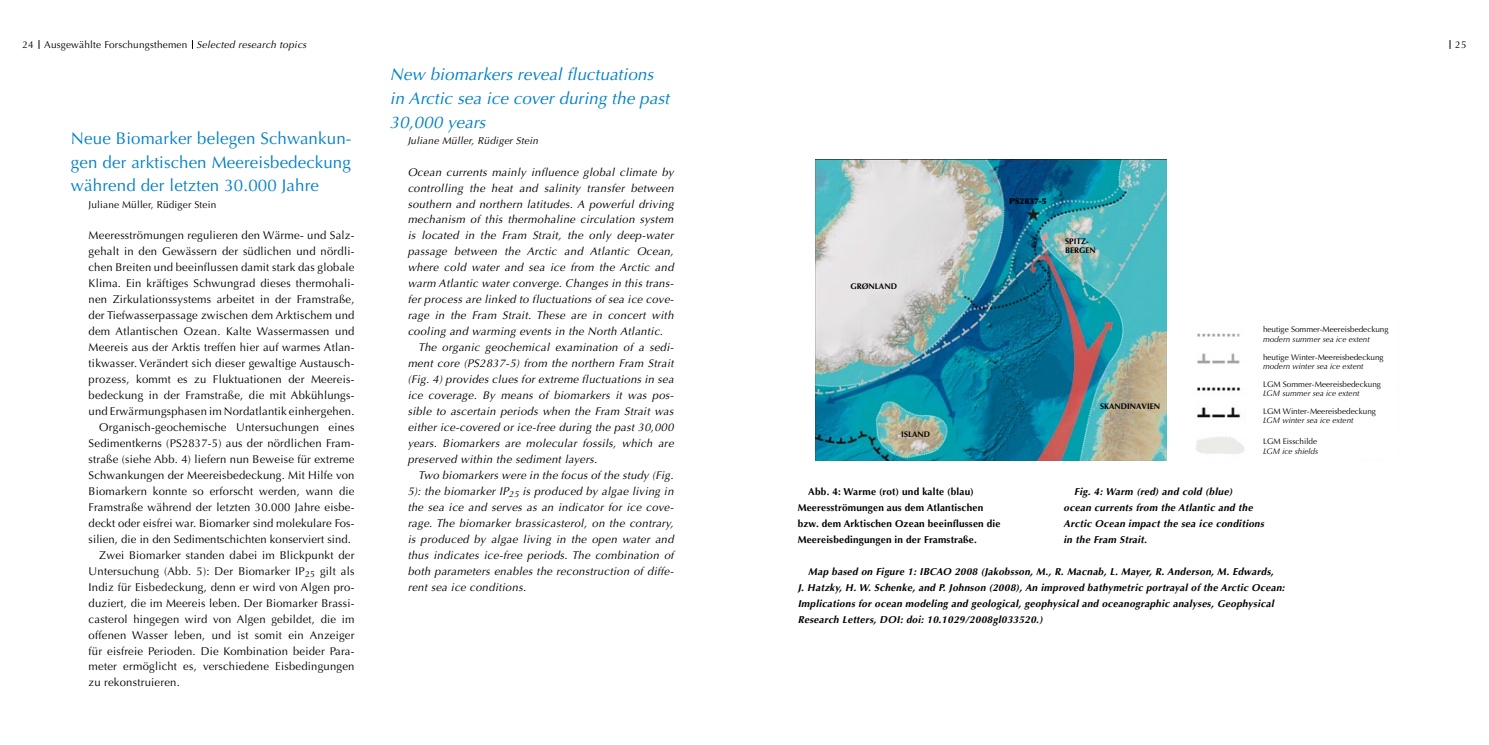
<style>
.page{position:relative;width:1489px;height:745px;background:#fff}
.page>*{position:absolute;margin:0;border:0;box-sizing:border-box;transform-origin:0 0}
.t1{font:16.88px/23.9px "Optima";letter-spacing:.01em;color:#0080c8;text-align:justify}
.t2{font:italic 16.88px/23.9px "Optima";letter-spacing:.01em;color:#0080c8}
.t3{font:11.25px "Optima";letter-spacing:.02em;color:#000}
.t4{font:italic 11.12px "Optima";letter-spacing:.03em;color:#000}
.t5{font:italic 700 10px/16px "Optima";letter-spacing:.03em;color:#000}
.t6{font:700 10px/16px "Optima";letter-spacing:.02em;color:#000}
.t7{font:10px "Optima";letter-spacing:.02em;color:#000}
.t8{font:italic 10px "Optima";letter-spacing:.03em;color:#000}
.t9{font:9.88px "Optima";color:#000}
.t10{font:8.12px/9.8px "Optima";color:#000}
.t11{font:700 8.12px/9.8px "Optima";color:#000}
.t12{font:900 8.12px "Optima";color:#000}
.s1{font-size:9.88px}
.s2{font-style:italic}
.s3{font-size:11.25px}
</style>
<div class="page">
<img style="left:815px;top:159px;width:350px;height:301px">
<img style="left:1196px;top:333px;width:49px;height:121px">
<p class="t7" style="left:22px;top:39px;width:285px"><span class="s1">24</span> Ausgewählte Forschungsthemen <span class="s2">Selected research topics</span></p>
<p class="t9" style="left:1455px;top:39px;width:13px">25</p>
<p class="t1" style="left:71px;top:126px;width:282px">Neue Biomarker belegen Schwankun&shy;gen der arktischen Meereisbedeckung während der letzten 30.000 Jahre</p>
<p class="t7" style="left:89px;top:198px;width:129px">Juliane Müller, Rüdiger Stein</p>
<p class="t3" style="left:89px;top:229px;width:267px">Meeresströmungen regulieren den Wärme- und Salz-</p>
<p class="t3" style="left:89px;top:245px;width:267px">gehalt in den Gewässern der südlichen und nördli-</p>
<p class="t3" style="left:89px;top:261px;width:267px">chen Breiten und beeinflussen damit stark das globale</p>
<p class="t3" style="left:89px;top:277px;width:267px">Klima. Ein kräftiges Schwungrad dieses thermohali-</p>
<p class="t3" style="left:89px;top:293px;width:267px">nen Zirkulationssystems arbeitet in der Framstraße,</p>
<p class="t3" style="left:89px;top:309px;width:267px">der Tiefwasserpassage zwischen dem Arktischem und</p>
<p class="t3" style="left:89px;top:324px;width:267px">dem Atlantischen Ozean. Kalte Wassermassen und</p>
<p class="t3" style="left:89px;top:340px;width:267px">Meereis aus der Arktis treffen hier auf warmes Atlan-</p>
<p class="t3" style="left:89px;top:356px;width:267px">tikwasser. Verändert sich dieser gewaltige Austausch-</p>
<p class="t3" style="left:89px;top:372px;width:267px">prozess, kommt es zu Fluktuationen der Meereis-</p>
<p class="t3" style="left:89px;top:388px;width:267px">bedeckung in der Framstraße, die mit Abkühlungs-</p>
<p class="t3" style="left:89px;top:404px;width:267px">und Erwärmungsphasen im Nordatlantik einhergehen.</p>
<p class="t3" style="left:99px;top:420px;width:257px">Organisch-geochemische Untersuchungen eines</p>
<p class="t3" style="left:89px;top:436px;width:267px">Sedimentkerns (PS2837-5) aus der nördlichen Fram-</p>
<p class="t3" style="left:89px;top:452px;width:267px">straße (siehe Abb. 4) liefern nun Beweise für extreme</p>
<p class="t3" style="left:89px;top:468px;width:267px">Schwankungen der Meereisbedeckung. Mit Hilfe von</p>
<p class="t3" style="left:89px;top:484px;width:267px">Biomarkern konnte so erforscht werden, wann die</p>
<p class="t3" style="left:89px;top:500px;width:267px">Framstraße während der letzten 30.000 Jahre eisbe-</p>
<p class="t3" style="left:89px;top:516px;width:267px">deckt oder eisfrei war. Biomarker sind molekulare Fos-</p>
<p class="t3" style="left:89px;top:532px;width:264px">silien, die in den Sedimentschichten konserviert sind.</p>
<p class="t3" style="left:99px;top:548px;width:257px">Zwei Biomarker standen dabei im Blickpunkt der</p>
<p class="t3" style="left:89px;top:564px;width:267px">Untersuchung (Abb. 5): Der Biomarker IP<sub>25</sub> gilt als</p>
<p class="t3" style="left:89px;top:580px;width:267px">Indiz für Eisbedeckung, denn er wird von Algen pro-</p>
<p class="t3" style="left:89px;top:596px;width:267px">duziert, die im Meereis leben. Der Biomarker Brassi-</p>
<p class="t3" style="left:89px;top:612px;width:267px">casterol hingegen wird von Algen gebildet, die im</p>
<p class="t3" style="left:89px;top:627px;width:267px">offenen Wasser leben, und ist somit ein Anzeiger</p>
<p class="t3" style="left:89px;top:643px;width:267px">für eisfreie Perioden. Die Kombination beider Para-</p>
<p class="t3" style="left:89px;top:659px;width:267px">meter ermöglicht es, verschiedene Eisbedingungen</p>
<p class="t3" style="left:89px;top:675px;width:93px">zu rekonstruieren.</p>
<p class="t2" style="left:390px;top:62px;width:281px">New biomarkers reveal fluctuations in Arctic sea ice cover during the past<br>30,000 years</p>
<p class="t8" style="left:407px;top:134px;width:132px">Juliane Müller, Rüdiger Stein</p>
<p class="t4" style="left:407px;top:165px;width:267px">Ocean currents mainly influence global climate by</p>
<p class="t4" style="left:407px;top:181px;width:267px">controlling the heat and salinity transfer between</p>
<p class="t4" style="left:407px;top:197px;width:267px">southern and northern latitudes. A powerful driving</p>
<p class="t4" style="left:407px;top:213px;width:267px">mechanism of this thermohaline circulation system</p>
<p class="t4" style="left:407px;top:229px;width:267px">is located in the Fram Strait, the only deep-water</p>
<p class="t4" style="left:407px;top:245px;width:267px">passage between the Arctic and Atlantic Ocean,</p>
<p class="t4" style="left:407px;top:261px;width:267px">where cold water and sea ice from the Arctic and</p>
<p class="t4" style="left:407px;top:277px;width:267px">warm Atlantic water converge. Changes in this trans-</p>
<p class="t4" style="left:407px;top:293px;width:267px">fer process are linked to fluctuations of sea ice cove-</p>
<p class="t4" style="left:407px;top:309px;width:267px">rage in the Fram Strait. These are in concert with</p>
<p class="t4" style="left:407px;top:325px;width:257px">cooling and warming events in the North Atlantic.</p>
<p class="t4" style="left:418px;top:341px;width:257px">The organic geochemical examination of a sedi-</p>
<p class="t4" style="left:407px;top:356px;width:267px">ment core (PS2837-5) from the northern Fram Strait</p>
<p class="t4" style="left:407px;top:372px;width:267px">(Fig. 4) provides clues for extreme fluctuations in sea</p>
<p class="t4" style="left:407px;top:388px;width:267px">ice coverage. By means of biomarkers it was pos-</p>
<p class="t4" style="left:407px;top:404px;width:267px">sible to ascertain periods when the Fram Strait was</p>
<p class="t4" style="left:407px;top:420px;width:267px">either ice-covered or ice-free during the past 30,000</p>
<p class="t4" style="left:407px;top:436px;width:267px">years. Biomarkers are molecular fossils, which are</p>
<p class="t4" style="left:407px;top:452px;width:191px">preserved within the sediment layers.</p>
<p class="t4" style="left:418px;top:468px;width:257px">Two biomarkers were in the focus of the study (Fig.</p>
<p class="t4" style="left:407px;top:484px;width:267px">5): the biomarker <span class="s3">IP</span><sub>25</sub> is produced by algae living in</p>
<p class="t4" style="left:407px;top:500px;width:267px">the sea ice and serves as an indicator for ice cove-</p>
<p class="t4" style="left:407px;top:516px;width:267px">rage. The biomarker brassicasterol, on the contrary,</p>
<p class="t4" style="left:407px;top:532px;width:267px">is produced by algae living in the open water and</p>
<p class="t4" style="left:407px;top:548px;width:267px">thus indicates ice-free periods. The combination of</p>
<p class="t4" style="left:407px;top:564px;width:267px">both parameters enables the reconstruction of diffe-</p>
<p class="t4" style="left:407px;top:580px;width:120px">rent sea ice conditions.</p>
<p class="t11" style="left:850px;top:281px;width:48px">GRØNLAND</p>
<p class="t12" style="left:1008px;top:196px;width:39px">PS2837-5</p>
<p class="t11" style="left:1065px;top:236px;width:32px">SPITZ-<br>BERGEN</p>
<p class="t10" style="left:1262px;top:325px;width:127px">heutige Sommer-Meereisbedeckung <span class="s2">modern summer sea ice extent</span></p>
<p class="t10" style="left:1262px;top:352px;width:122px">heutige Winter-Meereisbedeckung <span class="s2">modern winter sea ice extent</span></p>
<p class="t10" style="left:1262px;top:379px;width:119px">LGM Sommer-Meereisbedeckung<br><span class="s2">LGM summer sea ice extent</span></p>
<p class="t10" style="left:1262px;top:406px;width:114px">LGM Winter-Meereisbedeckung<br><span class="s2">LGM winter sea ice extent</span></p>
<p class="t10" style="left:1262px;top:436px;width:57px">LGM Eisschilde<br><span class="s2">LGM ice shields</span></p>
<p class="t5" style="left:1063px;top:483px;width:202px;text-indent:11px">Fig. 4: Warm (red) and cold (blue)<br>ocean currents from the Atlantic and the Arctic Ocean impact the sea ice conditions in the Fram Strait.</p>
<p class="t11" style="left:1099px;top:401px;width:62px">SKANDINAVIEN</p>
<p class="t11" style="left:901px;top:429px;width:30px">ISLAND</p>
<p class="t6" style="left:797px;top:483px;width:204px;text-indent:11px">Abb. 4: Warme (rot) und kalte (blau)<br>Meeresströmungen aus dem Atlantischen bzw. dem Arktischen Ozean beeinflussen die Meereisbedingungen in der Framstraße.</p>
<p class="t5" style="left:797px;top:563px;width:488px;text-indent:11px">Map based on Figure 1: IBCAO 2008 (Jakobsson, M., R. Macnab, L. Mayer, R. Anderson, M. Edwards,<br>J. Hatzky, H. W. Schenke, and P. Johnson (2008), An improved bathymetric portrayal of the Arctic Ocean:<br>Implications for ocean modeling and geological, geophysical and oceanographic analyses, Geophysical Research Letters, DOI: doi: 10.1029/2008gl033520.)</p>
</div>
